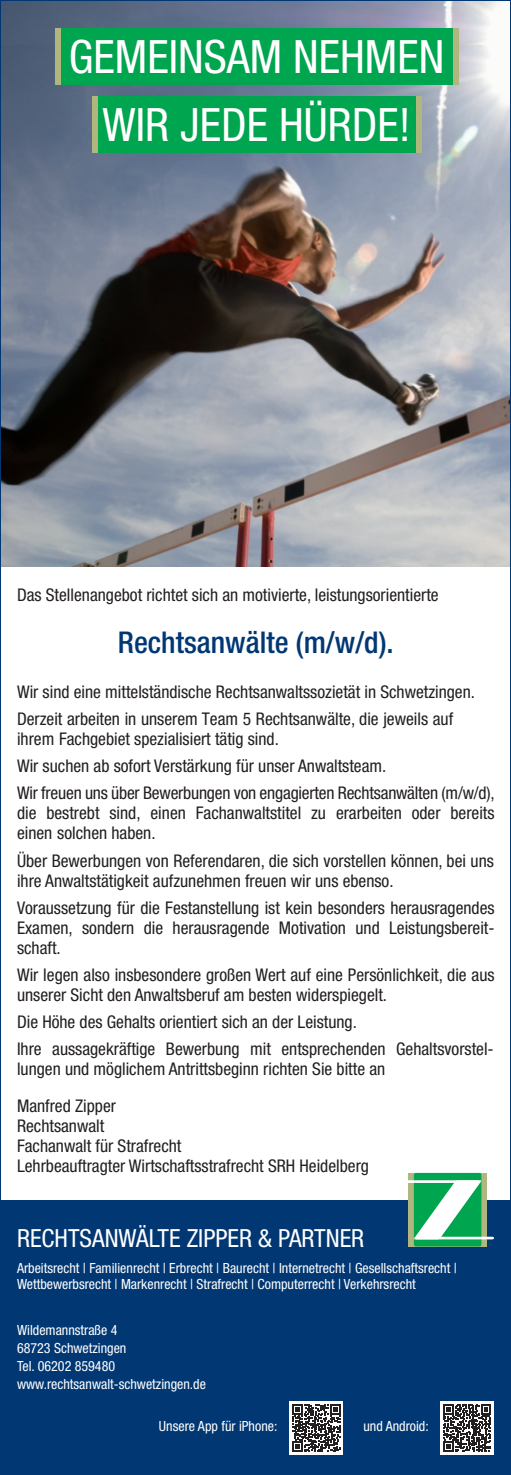
<style>
.page{position:relative;width:511px;height:1475px;background:#fff}
.page>*{position:absolute;margin:0;border:0;box-sizing:border-box;transform-origin:0 0}
.t1{font:condensed 46px/68px "Helvetica Neue LT Std";color:#fff;text-align:center}
.t2{font:500 condensed 30px "Helvetica Neue LT Std";color:#013874}
.t3{font:condensed 25px "Helvetica Neue LT Std";color:#fff}
.t4{font:condensed 17.6px/20px "Helvetica Neue";color:#231f20}
.t5{font:condensed 17.6px "Helvetica Neue LT Std";color:#231f20}
.t6{font:condensed 14px/18px "Helvetica Neue LT Std";color:#fff}
.s1{font-family:"Helvetica Neue"}
</style>
<div class="page">
<div style="left:0;top:1200px;width:510px;height:274px;background:#013874"></div>
<img style="left:2px;top:44px;width:506px;height:522px">
<img style="left:2px;top:2px;width:499px;height:42px">
<div style="left:55px;top:28px;width:403px;height:57px;background:#afb67e"></div>
<div style="left:61px;top:28px;width:391px;height:57px;background:#00a54f"></div>
<div style="left:92px;top:96px;width:329px;height:57px;background:#afb67e"></div>
<div style="left:98px;top:96px;width:317px;height:57px;background:#00a54f"></div>
<div style="left:289px;top:1400px;width:54px;height:54px;background:#fff"></div>
<svg style="left:292px;top:1404px;width:48px;height:47px"></svg>
<svg style="left:440px;top:1401px;width:53px;height:53px"></svg>
<svg style="left:443px;top:1403px;width:47px;height:48px;background:#6d6a6b"></svg>
<div style="left:408px;top:1172px;width:78px;height:74px;background:#afb67e"></div>
<div style="left:413px;top:1172px;width:68px;height:74px;background:#00a54f;border-radius:2px"></div>
<svg style="left:408px;top:1179px;width:85px;height:60px"></svg>
<h1 class="t1" style="left:69px;top:23px;width:376px">GEMEINSAM NEHMEN<br>WIR JEDE HÜRDE!</h1>
<p class="t5" style="left:17px;top:585px;width:423px">Das Stellenangebot richtet sich an motivierte, leistungsorientierte</p>
<h2 class="t2" style="left:118px;top:624px;width:277px">Rechtsanwälte (m/w<span class="s1">/d</span>).</h2>
<p class="t4" style="left:17px;top:678px;width:459px;line-height:27px">Wir sind eine mittelständische Rechtsanwaltssozietät in Schwetzingen.<br>Derzeit arbeiten in unserem Team 5 Rechtsanwälte, die jeweils auf</p>
<p class="t4" style="left:17px;top:725px;width:478px;line-height:27px">ihrem Fachgebiet spezialisiert tätig sind.<br>Wir suchen ab sofort Verstärkung für unser Anwaltsteam.<br>Wir freuen uns über Bewerbungen von engagierten Rechtsanwälten (m/w/d),</p>
<p class="t4" style="left:17px;top:803px;width:478px">die bestrebt sind, einen Fachanwaltstitel zu erarbeiten oder bereits einen solchen haben.</p>
<p class="t4" style="left:17px;top:850px;width:478px">Über Bewerbungen von Referendaren, die sich vorstellen können, bei uns ihre Anwaltstätigkeit aufzunehmen freuen wir uns ebenso.</p>
<p class="t4" style="left:17px;top:897px;width:478px;text-align:justify">Voraussetzung für die Festanstellung ist kein besonders herausragendes Examen, sondern die herausragende Motivation und Leistungsbereit&shy;schaft.</p>
<p class="t4" style="left:17px;top:964px;width:478px">Wir legen also insbesondere großen Wert auf eine Persönlichkeit, die aus unserer Sicht den Anwaltsberuf am besten widerspiegelt.</p>
<p class="t4" style="left:17px;top:1007px;width:478px;line-height:27px">Die Höhe des Gehalts orientiert sich an der Leistung.<br>Ihre aussagekräftige Bewerbung mit entsprechenden Gehaltsvorstel-</p>
<p class="t4" style="left:17px;top:1050px;width:369px;line-height:37px">lungen und möglichem Antrittsbeginn richten Sie bitte an<br>Manfred Zipper</p>
<p class="t4" style="left:17px;top:1115px;width:353px">Rechtsanwalt<br>Fachanwalt für Strafrecht<br>Lehrbeauftragter Wirtschaftsstrafrecht SRH Heidelberg</p>
<h3 class="t3" style="left:17px;top:1223px;width:348px">RECHTSANWÄLTE ZIPPER &amp; PARTNER</h3>
<p class="t6" style="left:17px;top:1258px;width:441px;line-height:16.8px">Arbeitsrecht | Familienrecht | Erbrecht | Baurecht | Internetrecht | Gesellschaftsrecht |<br>Wettbewerbsrecht | Markenrecht | Strafrecht | Computerrecht | Verkehrsrecht</p>
<p class="t6" style="left:17px;top:1320px;width:190px">Wildemannstraße 4<br>68723 Schwetzingen<br>Tel. 06202 859480 www.rechtsanwalt-schwetzingen.de</p>
<p class="t6" style="left:159px;top:1416px;width:120px">Unsere App für iPhone:</p>
<p class="t6" style="left:363px;top:1416px;width:67px">und Android:</p>
</div>
